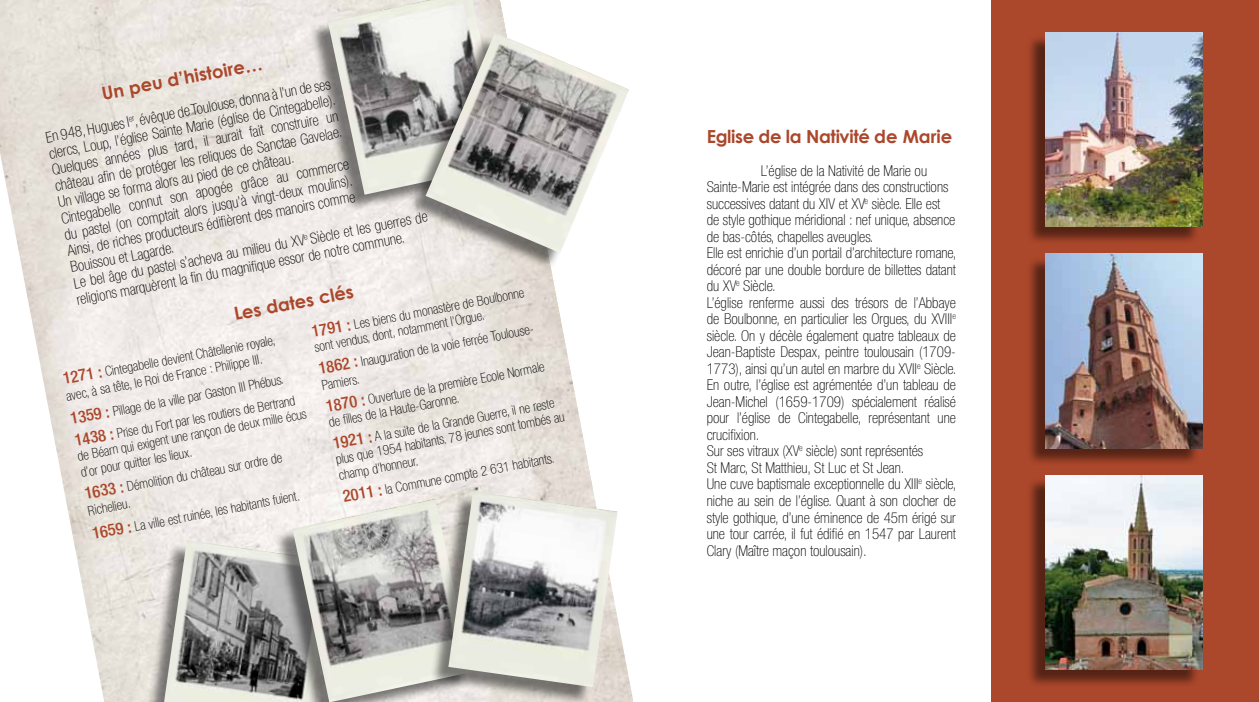
<style>
.page{position:relative;width:1259px;height:702px;background:#fff}
.page>*{position:absolute;margin:0;border:0;box-sizing:border-box;transform-origin:0 0}
.t1{font:700 18px "Century Gothic";letter-spacing:-.02em;color:#ab472b}
.t2{font:100 condensed 15px/16.5px "Helvetica Neue";color:#000}
.t3{font:100 condensed 13.5px/16px "Helvetica Neue";color:#000}
.s1{font-weight:500;font-size:16.5px;color:#ab472b}
</style>
<div class="page">
<div style="left:991px;top:0;width:268px;height:702px;background:#ab472b"></div>
<img style="left:0;top:0;width:633px;height:702px">
<div style="left:144px;top:542px;width:184px;height:160px;background:#000;opacity:.5"></div>
<img style="left:164px;top:540px;width:110px;height:162px">
<div style="left:309px;top:0;width:195px;height:212px;background:#000;opacity:.5"></div>
<img style="left:328px;top:0;width:179px;height:195px">
<div style="left:274px;top:501px;width:195px;height:201px;background:#000;opacity:.5"></div>
<img style="left:292px;top:498px;width:138px;height:204px">
<div style="left:430px;top:493px;width:184px;height:209px;background:#000;opacity:.5"></div>
<img style="left:448px;top:491px;width:169px;height:196px">
<div style="left:407px;top:35px;width:219px;height:235px;background:#000;opacity:.5"></div>
<img style="left:425px;top:33px;width:204px;height:220px">
<div style="left:1026px;top:256px;width:173px;height:210px;background:#000;opacity:.5"></div>
<img style="left:1045px;top:254px;width:157px;height:194px">
<div style="left:1026px;top:34px;width:173px;height:211px;background:#000;opacity:.5"></div>
<img style="left:1045px;top:32px;width:157px;height:194px">
<div style="left:1026px;top:477px;width:173px;height:211px;background:#000;opacity:.5"></div>
<img style="left:1045px;top:475px;width:157px;height:194px">
<p class="t1" style="left:100px;top:83px;width:165px;rotate:-11deg">Un peu d’histoire…</p>
<p class="t2" style="left:44px;top:130px;width:362px;rotate:-11deg">En 948, Hugues I<sup>er</sup>, évêque de Toulouse, donna à l’un de ses<br>clercs, Loup, l’église Sainte Marie (église de Cintegabelle).<br>Quelques années plus tard, il aurait fait construire un<br>château afi n de protéger les reliques de Sanctae Gavelae.<br>Un village se forma alors au pied de ce château.<br>Cintegabelle connut son apogée grâce au commerce<br>du pastel (on comptait alors jusqu’à vingt-deux moulins).<br>Ainsi, de riches producteurs édifi èrent des manoirs comme<br>Bouissou et Lagarde.<br>Le bel âge du pastel s’acheva au milieu du XV<sup>e</sup> Siècle et les guerres de religions marquèrent la fi n du magnifi que essor de notre commune.</p>
<p class="t1" style="left:232px;top:303px;width:123px;rotate:-11deg">Les dates clés</p>
<p class="t3" style="left:62px;top:372px;width:217px;rotate:-11deg"><span class="s1">1271 :</span> Cintegabelle devient Châtellenie royale, avec, à sa tête, le Roi de France : Philippe III.</p>
<p class="t3" style="left:310px;top:326px;width:218px;line-height:14.9px;rotate:-11deg"><span class="s1">1791 :</span> Les biens du monastère de Boulbonne sont vendus, dont, notamment l’Orgue.</p>
<p class="t3" style="left:317px;top:362px;width:223px;rotate:-11deg"><span class="s1">1862 :</span> Inauguration de la voie ferrée Toulouse-<br>Pamiers.</p>
<p class="t3" style="left:325px;top:401px;width:224px;line-height:14.7px;rotate:-11deg"><span class="s1">1870 :</span> Ouverture de la première Ecole Normale de fi lles de la Haute-Garonne.</p>
<p class="t3" style="left:69px;top:409px;width:226px;line-height:22.5px;rotate:-11deg"><span class="s1">1359 :</span> Pillage de la ville par Gaston III Phébus.<br><span class="s1">1438 :</span> Prise du Fort par les routiers de Bertrand</p>
<p class="t3" style="left:332px;top:438px;width:234px;line-height:14.9px;rotate:-11deg"><span class="s1">1921 :</span> A la suite de la Grande Guerre, il ne reste plus que 1954 habitants. 78 jeunes sont tombés au</p>
<p class="t3" style="left:76px;top:449px;width:234px;rotate:-11deg">de Béarn qui exigent une rançon de deux mille écus d’or pour quitter les lieux.</p>
<p class="t3" style="left:83px;top:487px;width:202px;rotate:-11deg"><span class="s1">1633 :</span> Démolition du château sur ordre de<br>Richelieu.</p>
<p class="t3" style="left:337px;top:464px;width:216px;line-height:23px;rotate:-11deg">champ d’honneur.<br><span class="s1">2011 :</span> la Commune compte 2 631 habitants.</p>
<p class="t3" style="left:91px;top:527px;width:212px;rotate:-11deg"><span class="s1">1659 :</span> La ville est ruinée, les habitants fuient.</p>
<p class="t1" style="left:707px;top:125px;width:247px">Eglise de la Nativité de Marie</p>
<p class="t2" style="left:707px;top:162px;width:251px;text-indent:54px">L’église de la Nativité de Marie ou Sainte-Marie est intégrée dans des constructions successives datant du XIV et XV<sup>e</sup> siècle. Elle est de style gothique méridional : nef unique, absence de bas-côtés, chapelles aveugles.<br>Elle est enrichie d’un portail d’architecture romane, décoré par une double bordure de billettes datant du XV<sup>e</sup> Siècle.<br>L’église renferme aussi des trésors de l’Abbaye de Boulbonne, en particulier les Orgues, du XVIII<sup>e </sup>siècle. On y décèle également quatre tableaux de Jean-Baptiste Despax, peintre toulousain (1709- 1773), ainsi qu’un autel en marbre du XVII<sup>e</sup> Siècle.<br>En outre, l’église est agrémentée d’un tableau de Jean-Michel (1659-1709) spécialement réalisé pour l’église de Cintegabelle, représentant une crucifixion.<br>Sur ses vitraux (XV<sup>e</sup> siècle) sont représentés<br>St Marc, St Matthieu, St Luc et St Jean.<br>Une cuve baptismale exceptionnelle du XIII<sup>e</sup> siècle, niche au sein de l’église. Quant à son clocher de style gothique, d’une éminence de 45m érigé sur une tour carrée, il fut édifié en 1547 par Laurent Clary (Maître maçon toulousain).</p>
</div>
